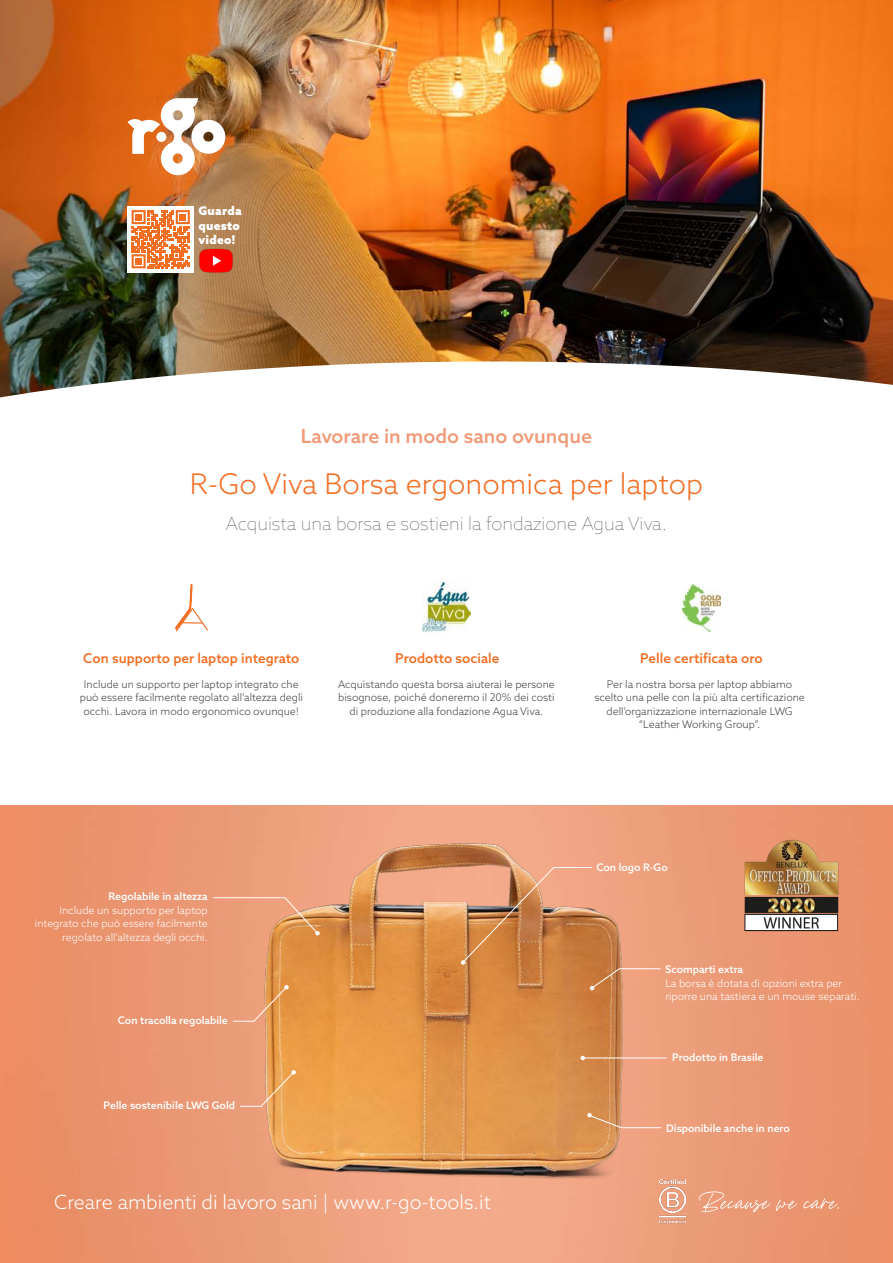
<style>
.page{position:relative;width:893px;height:1263px;background:#fff}
.page>*{position:absolute;margin:0;border:0;box-sizing:border-box;transform-origin:0 0}
.t1{font:300 28.5px "Azo Sans";color:#f36e23}
.t2{font:300 19.5px "Azo Sans";color:#fff}
.t3{font:500 19.5px "Azo Sans";color:#f09a78}
.t4{font:100 18px "Azo Sans";color:#3e3e3f}
.t5{font:500 13.5px "Azo Sans";color:#f36e23}
.Subheading_blue_magazine{font:900 12px/14.4px "Azo Sans";letter-spacing:.02em;color:#fff}
.t6{font:300 10.5px/13.5px "Azo Sans";color:#3e3e3f;text-align:center}
.t7{font:300 10.5px/13.5px "Azo Sans";color:#fff;text-align:right}
.t8{font:500 10.5px "Azo Sans";color:#fff}
</style>
<div class="page">
<img style="left:0;top:0;width:893px;height:360px">
<svg style="left:0;top:360px;width:893px;height:273px"></svg>
<div style="left:0;top:806px;width:893px;height:457px;background:#ec9067"></div>
<img style="left:48px;top:805px;width:763px;height:458px">
<svg style="left:233px;top:985px;width:56px;height:38px"></svg>
<svg style="left:580px;top:1056px;width:5px;height:4px"></svg>
<svg style="left:284px;top:896px;width:36px;height:39px"></svg>
<hr style="left:213px;top:897px;width:72px;height:1px;background:#fff">
<hr style="left:621px;top:1127px;width:40px;height:1px;background:#fff">
<hr style="left:619px;top:968px;width:41px;height:1px;background:#fff">
<svg style="left:590px;top:967px;width:31px;height:23px"></svg>
<svg style="left:699px;top:1191px;width:98px;height:21px"></svg>
<svg style="left:803px;top:1198px;width:36px;height:11px"></svg>
<hr style="left:583px;top:1057px;width:83px;height:1px;background:#fff">
<svg style="left:587px;top:1113px;width:36px;height:16px"></svg>
<svg style="left:174px;top:583px;width:35px;height:49px"></svg>
<img style="left:422px;top:583px;width:48px;height:49px">
<img style="left:683px;top:585px;width:38px;height:46px">
<img style="left:196px;top:245px;width:40px;height:36px">
<div style="left:127px;top:206px;width:67px;height:66px;background:#fff"></div>
<svg style="left:132px;top:210px;width:58px;height:58px"></svg>
<svg style="left:240px;top:1070px;width:56px;height:38px"></svg>
<hr style="left:554px;top:867px;width:38px;height:1px;background:#fff">
<img style="left:461px;top:866px;width:94px;height:99px">
<img style="left:743px;top:837px;width:96px;height:96px">
<img style="left:127px;top:98px;width:98px;height:77px">
<div style="left:156px;top:132px;width:10px;height:10px;background:#fff;border-radius:50%"></div>
<img style="left:660px;top:1179px;width:26px;height:44px">
<p class="Subheading_blue_magazine" style="left:199px;top:204px;width:45px">Guarda questo video!</p>
<p class="t3" style="left:301px;top:423px;width:293px">Lavorare in modo sano ovunque</p>
<p class="t1" style="left:190px;top:465px;width:515px">R-Go Viva Borsa ergonomica per laptop</p>
<p class="t4" style="left:226px;top:512px;width:443px">Acquista una borsa e sostieni la fondazione Agua Viva.</p>
<p class="t5" style="left:83px;top:649px;width:218px">Con supporto per laptop integrato</p>
<p class="t6" style="left:80px;top:677px;width:225px">Include un supporto per laptop integrato che può essere facilmente regolato all’altezza degli occhi. Lavora in modo ergonomico ovunque!</p>
<p class="t5" style="left:395px;top:650px;width:106px">Prodotto sociale</p>
<p class="t6" style="left:338px;top:677px;width:218px">Acquistando questa borsa aiuterai le persone bisognose, poiché doneremo il 20% dei costi di produzione alla fondazione Agua Viva.</p>
<p class="t5" style="left:640px;top:650px;width:124px">Pelle certificata oro</p>
<p class="t6" style="left:594px;top:677px;width:212px">Per la nostra borsa per laptop abbiamo scelto una pelle con la più alta certificazione dell’organizzazione internazionale LWG “Leather Working Group”.</p>
<p class="t8" style="left:109px;top:890px;width:101px">Regolabile in altezza</p>
<p class="t7" style="left:35px;top:903px;width:174px">Include un supporto per laptop integrato che può essere facilmente regolato all’altezza degli occhi.</p>
<p class="t8" style="left:118px;top:1013px;width:112px">Con tracolla regolabile</p>
<p class="t8" style="left:104px;top:1098px;width:133px">Pelle sostenibile LWG Gold</p>
<p class="t2" style="left:54px;top:1189px;width:439px">Creare ambienti di lavoro sani | www.r-go-tools.it</p>
<p class="t8" style="left:596px;top:860px;width:73px">Con logo R-Go</p>
<p class="t8" style="left:665px;top:962px;width:79px">Scomparti extra</p>
<p class="t7" style="left:665px;top:976px;width:196px;text-align:left">La borsa è dotata di opzioni extra per riporre una tastiera e un mouse separati.</p>
<p class="t8" style="left:672px;top:1051px;width:93px">Prodotto in Brasile</p>
<p class="t8" style="left:666px;top:1121px;width:125px">Disponibile anche in nero</p>
</div>
